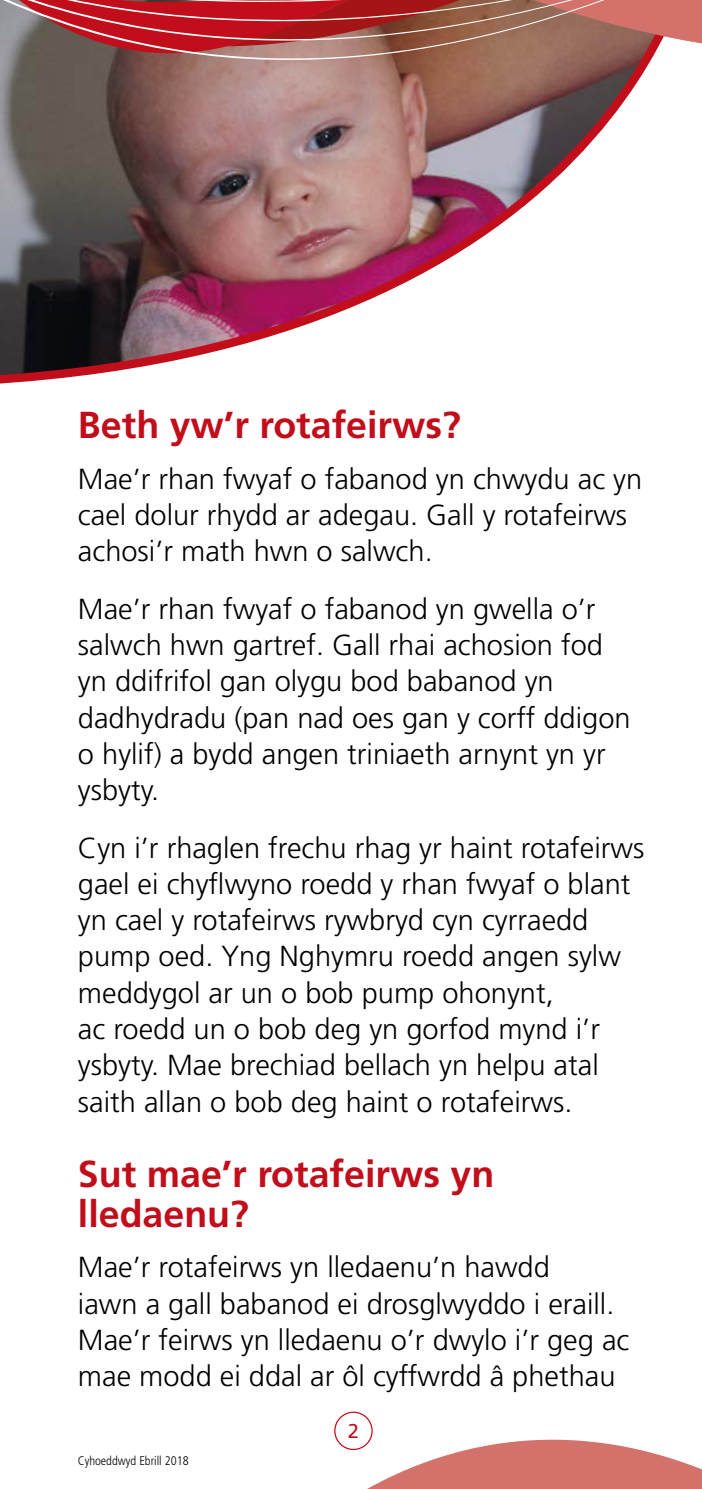
<style>
.page{position:relative;width:702px;height:1489px;background:#fff}
.page>*{position:absolute;margin:0;border:0;box-sizing:border-box;transform-origin:0 0}
.heading{font:700 37.5px/40px "Frutiger LT Std";color:#c20e1a}
.last_para{font:300 29px/36.2px "Frutiger LT Std";color:#000}
.main_text{font:300 29px/36.2px "Frutiger LT Std";color:#000}
.t1{font:20px "Frutiger LT Std";color:#c20e1a}
.t2{font:300 condensed 12.5px "Frutiger LT Std";color:#000}
</style>
<div class="page">
<svg style="left:334px;top:1412px;width:364px;height:56px"></svg>
<div style="left:369px;top:1468px;width:333px;height:20px;background:#d3726a"></div>
<div style="left:334px;top:1411px;width:38px;height:38px;border:1px solid #c20e1a;border-radius:50%"></div>
<img style="left:0;top:106px;width:621px;height:278px">
<svg style="left:0;top:0;width:702px;height:106px;background:#a46660"></svg>
<p class="heading" style="left:78px;top:405px;width:384px">Beth yw’r rotafeirws?</p>
<p class="main_text" style="left:78px;top:461px;width:565px">Mae’r rhan fwyaf o fabanod yn chwydu ac yn cael dolur rhydd ar adegau. Gall y rotafeirws achosi’r math hwn o salwch.</p>
<p class="main_text" style="left:78px;top:591px;width:554px">Mae’r rhan fwyaf o fabanod yn gwella o’r salwch hwn gartref. Gall rhai achosion fod yn ddifrifol gan olygu bod babanod yn dadhydradu (pan nad oes gan y corff ddigon o hylif) a bydd angen triniaeth arnynt yn yr ysbyty.</p>
<p class="last_para" style="left:78px;top:829px;width:568px">Cyn i’r rhaglen frechu rhag yr haint rotafeirws gael ei chyflwyno roedd y rhan fwyaf o blant yn cael y rotafeirws rywbryd cyn cyrraedd pump oed. Yng Nghymru roedd angen sylw meddygol ar un o bob pump ohonynt,<br>ac roedd un o bob deg yn gorfod mynd i’r ysbyty. Mae brechiad bellach yn helpu atal saith allan o bob deg haint o rotafeirws.</p>
<p class="heading" style="left:78px;top:1154px;width:418px">Sut mae’r rotafeirws yn lledaenu?</p>
<p class="last_para" style="left:78px;top:1249px;width:553px">Mae’r rotafeirws yn lledaenu’n hawdd<br>iawn a gall babanod ei drosglwyddo i eraill.<br>Mae’r feirws yn lledaenu o’r dwylo i’r geg ac mae modd ei ddal ar ôl cyffwrdd â phethau</p>
<p class="t2" style="left:78px;top:1453px;width:112px">Cyhoeddwyd Ebrill 2018</p>
<p class="t1" style="left:348px;top:1419px;width:13px">2</p>
</div>
